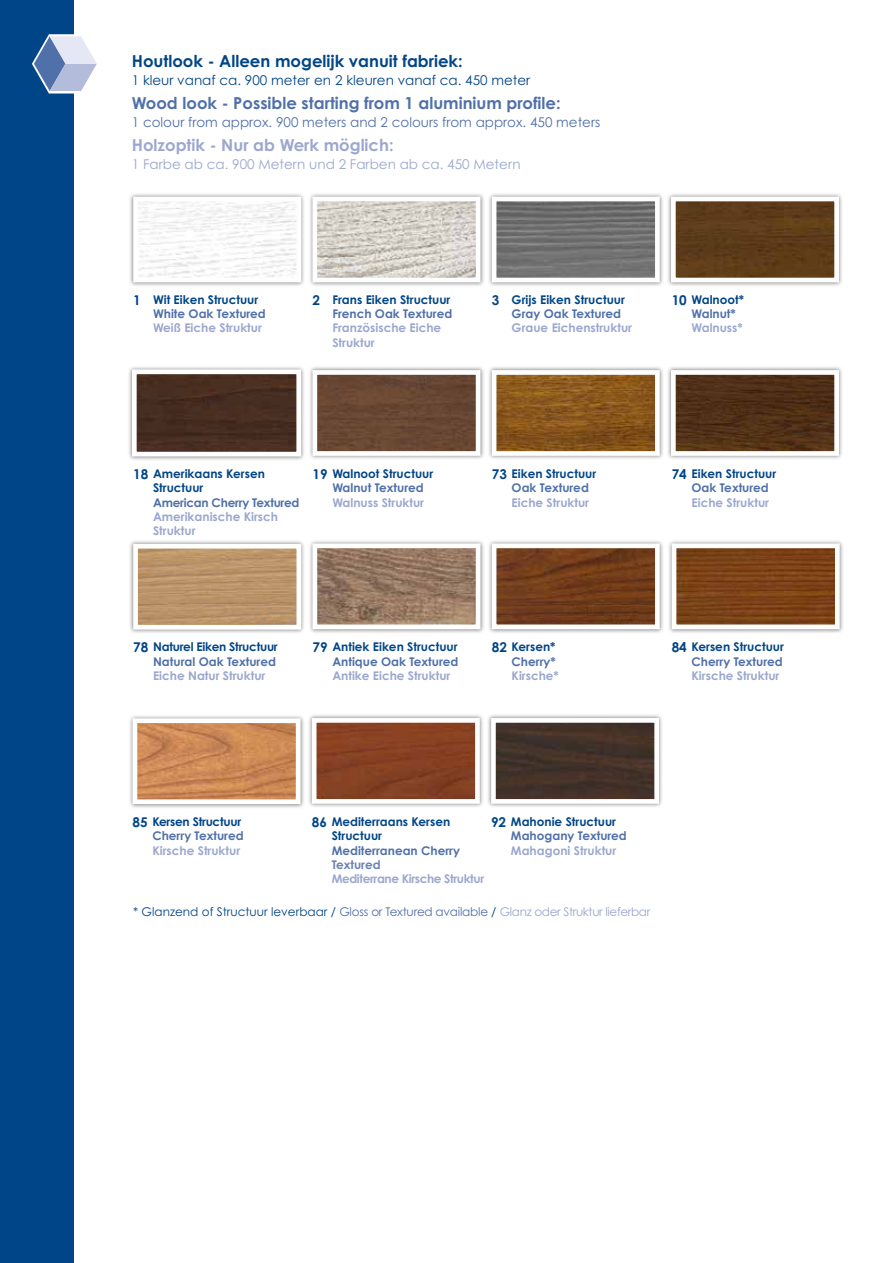
<style>
.page{position:relative;width:893px;height:1263px;background:#fff}
.page>*{position:absolute;margin:0;border:0;box-sizing:border-box;transform-origin:0 0}
.t1{font:700 16.5px "Century Gothic Pro";color:#5070a9}
.t2{font:700 16.5px "Century Gothic Pro";color:#004587}
.t3{font:700 16.5px "Century Gothic Pro";color:#9ba7ce}
.t4{font:13.5px "Century Gothic Pro";color:#5070a9}
.t5{font:13.5px "Century Gothic Pro";color:#004587}
.t6{font:13.5px "Century Gothic Pro";color:#9ba7ce}
.t7{font:700 13.5px "Century Gothic Pro";color:#004587}
.t8{font:700 12px/14.4px "Century Gothic Pro";color:#9ba7ce}
.t9{font:700 12px/14.4px "Century Gothic Pro";color:#004587}
.t10{font:700 12px "Century Gothic Pro";color:#5070a9}
.t11{font:12px "Century Gothic Pro";letter-spacing:-.02em;color:#004587}
.t12{font:700 12px "Century Gothic Pro";letter-spacing:-.02em;color:#004587}
.t13{font:700 12px "Century Gothic Pro";letter-spacing:-.03em;color:#9ba7ce}
.t14{font:700 12px "Century Gothic Pro";letter-spacing:-.02em;color:#5070a9}
.t15{font:700 12px "Century Gothic Pro";color:#6a81b5}
.s1{color:#5070a9}
.s2{color:#9ba7ce}
</style>
<div class="page">
<div style="left:129px;top:192px;width:177px;height:95px;background:#000;opacity:.5"></div>
<img style="left:139px;top:203px;width:156px;height:73px">
<div style="left:487px;top:192px;width:177px;height:95px;background:#000;opacity:.5"></div>
<img style="left:498px;top:203px;width:156px;height:73px">
<div style="left:492px;top:197px;width:168px;height:85px;border:5px solid #fff"></div>
<div style="left:666px;top:192px;width:177px;height:95px;background:#000;opacity:.5"></div>
<img style="left:677px;top:203px;width:156px;height:73px">
<div style="left:671px;top:197px;width:168px;height:85px;border:5px solid #fff"></div>
<div style="left:667px;top:539px;width:177px;height:95px;background:#000;opacity:.5"></div>
<img style="left:678px;top:549px;width:156px;height:74px">
<div style="left:672px;top:543px;width:168px;height:86px;border:5px solid #fff"></div>
<div style="left:0;top:0;width:74px;height:1263px;background:#004587"></div>
<svg style="left:32px;top:34px;width:65px;height:60px"></svg>
<div style="left:308px;top:192px;width:177px;height:95px;background:#000;opacity:.5"></div>
<img style="left:318px;top:203px;width:156px;height:73px">
<div style="left:312px;top:197px;width:168px;height:85px;border:5px solid #fff"></div>
<div style="left:666px;top:365px;width:177px;height:95px;background:#000;opacity:.5"></div>
<img style="left:677px;top:376px;width:156px;height:74px">
<div style="left:671px;top:370px;width:168px;height:86px;border:5px solid #fff"></div>
<div style="left:308px;top:365px;width:177px;height:95px;background:#000;opacity:.5"></div>
<img style="left:318px;top:376px;width:156px;height:74px">
<div style="left:312px;top:370px;width:168px;height:86px;border:5px solid #fff"></div>
<div style="left:487px;top:365px;width:177px;height:95px;background:#000;opacity:.5"></div>
<img style="left:498px;top:376px;width:156px;height:74px">
<div style="left:492px;top:370px;width:168px;height:86px;border:5px solid #fff"></div>
<div style="left:129px;top:539px;width:177px;height:95px;background:#000;opacity:.5"></div>
<img style="left:139px;top:550px;width:156px;height:73px">
<div style="left:133px;top:544px;width:168px;height:85px;border:5px solid #fff"></div>
<div style="left:308px;top:539px;width:177px;height:95px;background:#000;opacity:.5"></div>
<img style="left:318px;top:549px;width:156px;height:74px">
<div style="left:312px;top:543px;width:168px;height:86px;border:5px solid #fff"></div>
<div style="left:487px;top:539px;width:177px;height:95px;background:#000;opacity:.5"></div>
<img style="left:498px;top:549px;width:156px;height:74px">
<div style="left:492px;top:543px;width:168px;height:86px;border:5px solid #fff"></div>
<div style="left:128px;top:714px;width:177px;height:95px;background:#000;opacity:.5"></div>
<img style="left:139px;top:724px;width:155px;height:74px">
<div style="left:133px;top:718px;width:167px;height:86px;border:5px solid #fff"></div>
<div style="left:307px;top:713px;width:177px;height:95px;background:#000;opacity:.5"></div>
<img style="left:318px;top:724px;width:156px;height:74px">
<div style="left:312px;top:718px;width:168px;height:86px;border:5px solid #fff"></div>
<div style="left:486px;top:713px;width:177px;height:95px;background:#000;opacity:.5"></div>
<img style="left:497px;top:724px;width:156px;height:74px">
<div style="left:491px;top:718px;width:168px;height:86px;border:5px solid #fff"></div>
<div style="left:127px;top:365px;width:178px;height:96px;background:#000;opacity:.5"></div>
<div style="left:138px;top:375px;width:157px;height:75px;background:#472e21"></div>
<div style="left:132px;top:369px;width:169px;height:87px;border:5px solid #fff"></div>
<h1 class="t2" style="left:132px;top:51px;width:332px">Houtlook - Alleen mogelijk vanuit fabriek:</h1>
<p class="t5" style="left:132px;top:72px;width:400px">1 kleur vanaf ca. 900 meter en 2 kleuren vanaf ca. 450 meter</p>
<h1 class="t1" style="left:132px;top:93px;width:430px">Wood look - Possible starting from 1 aluminium profile:</h1>
<p class="t4" style="left:132px;top:114px;width:470px">1 colour from approx. 900 meters and 2 colours from approx. 450 meters</p>
<h1 class="t3" style="left:132px;top:135px;width:263px">Holzoptik - Nur ab Werk möglich:</h1>
<p class="t6" style="left:132px;top:156px;width:390px">1 Farbe ab ca. 900 Metern und 2 Farben ab ca. 450 Metern</p>
<p class="t7" style="left:133px;top:291px;width:9px">1</p>
<p class="t9" style="left:332px;top:292px;width:120px">Frans Eiken Structuur</p>
<p class="t10" style="left:332px;top:306px;width:121px">French Oak Textured</p>
<p class="t8" style="left:332px;top:321px;width:110px">Französische Eiche<br>Struktur</p>
<p class="t9" style="left:153px;top:292px;width:107px">Wit Eiken Structuur</p>
<p class="t10" style="left:153px;top:306px;width:114px">White Oak Textured</p>
<p class="t8" style="left:153px;top:321px;width:110px">Weiß Eiche Struktur</p>
<p class="t7" style="left:312px;top:291px;width:9px">2</p>
<p class="t9" style="left:512px;top:292px;width:115px">Grijs Eiken Structuur</p>
<p class="t10" style="left:512px;top:306px;width:111px">Gray Oak Textured</p>
<p class="t8" style="left:512px;top:321px;width:122px">Graue Eichenstruktur</p>
<p class="t7" style="left:492px;top:291px;width:9px">3</p>
<p class="t9" style="left:691px;top:292px;width:54px">Walnoot*</p>
<p class="t10" style="left:691px;top:306px;width:46px">Walnut*</p>
<p class="t8" style="left:691px;top:321px;width:53px">Walnuss*</p>
<p class="t7" style="left:672px;top:291px;width:17px">10</p>
<p class="t9" style="left:153px;top:466px;width:113px">Amerikaans Kersen<br>Structuur</p>
<p class="t14" style="left:153px;top:495px;width:148px">American Cherry Textured</p>
<p class="t8" style="left:153px;top:509px;width:127px">Amerikanische Kirsch<br>Struktur</p>
<p class="t7" style="left:312px;top:465px;width:17px">19</p>
<p class="t9" style="left:512px;top:466px;width:86px">Eiken Structuur</p>
<p class="t10" style="left:512px;top:480px;width:79px">Oak Textured</p>
<p class="t8" style="left:512px;top:495px;width:79px">Eiche Struktur</p>
<p class="t7" style="left:492px;top:466px;width:17px">73</p>
<p class="t9" style="left:691px;top:466px;width:86px">Eiken Structuur</p>
<p class="t10" style="left:691px;top:480px;width:79px">Oak Textured</p>
<p class="t8" style="left:691px;top:495px;width:79px">Eiche Struktur</p>
<p class="t7" style="left:133px;top:465px;width:17px">18</p>
<p class="t9" style="left:332px;top:466px;width:102px">Walnoot Structuur</p>
<p class="t10" style="left:332px;top:480px;width:93px">Walnut Textured</p>
<p class="t8" style="left:332px;top:495px;width:93px">Walnuss Struktur</p>
<p class="t7" style="left:672px;top:466px;width:17px">74</p>
<p class="t7" style="left:133px;top:639px;width:17px">78</p>
<p class="t9" style="left:332px;top:639px;width:127px">Antiek Eiken Structuur</p>
<p class="t10" style="left:332px;top:654px;width:128px">Antique Oak Textured</p>
<p class="t8" style="left:332px;top:668px;width:120px">Antike Eiche Struktur</p>
<p class="t12" style="left:153px;top:639px;width:126px">Naturel Eiken Structuur</p>
<p class="t10" style="left:153px;top:654px;width:124px">Natural Oak Textured</p>
<p class="t8" style="left:153px;top:668px;width:114px">Eiche Natur Struktur</p>
<p class="t7" style="left:312px;top:639px;width:17px">79</p>
<p class="t9" style="left:512px;top:640px;width:45px">Kersen*</p>
<p class="t10" style="left:512px;top:654px;width:46px">Cherry*</p>
<p class="t8" style="left:512px;top:668px;width:49px">Kirsche*</p>
<p class="t7" style="left:492px;top:639px;width:17px">82</p>
<p class="t9" style="left:691px;top:640px;width:94px">Kersen Structuur</p>
<p class="t10" style="left:691px;top:654px;width:93px">Cherry Textured</p>
<p class="t8" style="left:691px;top:668px;width:89px">Kirsche Struktur</p>
<p class="t7" style="left:672px;top:639px;width:17px">84</p>
<p class="t7" style="left:133px;top:814px;width:17px">85</p>
<p class="t9" style="left:332px;top:814px;width:120px">Mediterraans Kersen<br>Structuur</p>
<p class="t10" style="left:332px;top:843px;width:130px">Mediterranean Cherry</p>
<p class="t15" style="left:332px;top:857px;width:50px">Textured</p>
<p class="t13" style="left:332px;top:871px;width:154px">Mediterrane Kirsche Struktur</p>
<p class="t7" style="left:312px;top:814px;width:17px">86</p>
<p class="t9" style="left:511px;top:814px;width:107px">Mahonie Structuur</p>
<p class="t10" style="left:511px;top:828px;width:117px">Mahogany Textured</p>
<p class="t8" style="left:511px;top:843px;width:107px">Mahagoni Struktur</p>
<p class="t12" style="left:152px;top:814px;width:90px">Kersen Structuur</p>
<p class="t10" style="left:152px;top:828px;width:93px">Cherry Textured</p>
<p class="t8" style="left:152px;top:843px;width:89px">Kirsche Struktur</p>
<p class="t7" style="left:491px;top:814px;width:17px">92</p>
<p class="t11" style="left:133px;top:904px;width:519px">* Glanzend of Structuur leverbaar / <span class="s1">Gloss or Textured available</span> / <span class="s2">Glanz oder Struktur lieferbar</span></p>
</div>
